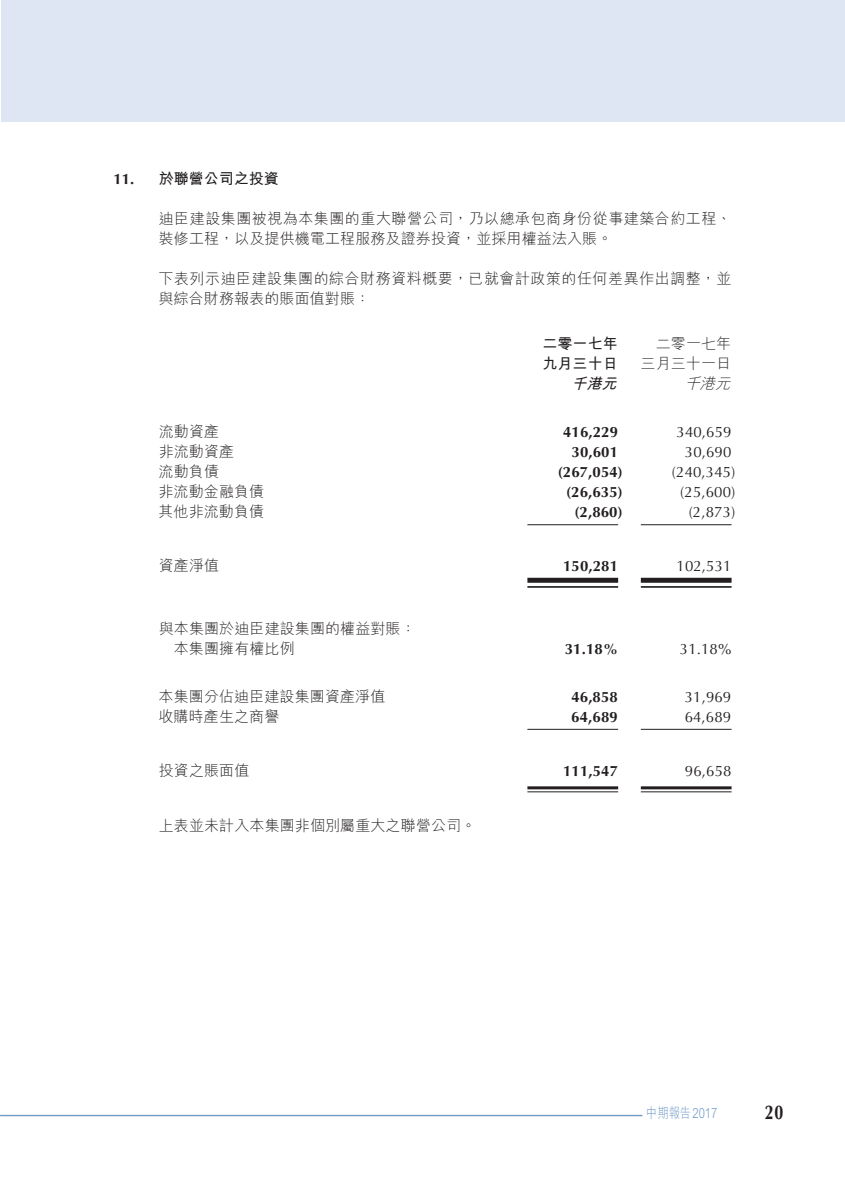
<style>
.page{position:relative;width:845px;height:1191px;background:#fff}
.page>*{position:absolute;margin:0;border:0;box-sizing:border-box;transform-origin:0 0}
.t1{font:700 20px "Optima";color:#231f20;scale:.8 1}
.t2{font:300 15px/20px "M Hei HK";letter-spacing:.035em;color:#231f20}
.t3{font:300 15px "M Hei HK";letter-spacing:.01em;color:#231f20}
.t4{font:700 15px "Optima";letter-spacing:.01em;color:#231f20}
.t5{font:15px "Optima";letter-spacing:.01em;color:#231f20}
.t6{font:700 15px "M Hei HK";letter-spacing:.01em;color:#231f20}
.t7{font:italic 300 15px "M Hei HK";color:#231f20}
.t8{font:italic 700 15px "M Hei HK";color:#231f20}
.t9{font:300 14px "M Hei HK";color:#719ac7;scale:.8 1}
</style>
<div class="page">
<div style="left:1px;top:0;width:844px;height:121px;background:#dde6f2"></div>
<hr style="left:0;top:1114px;width:642px;height:2px;background:#719ac7">
<hr style="left:527px;top:524px;width:91px;height:1px;background:#231f20">
<hr style="left:641px;top:524px;width:90px;height:1px;background:#231f20">
<div style="left:527px;top:578px;width:91px;height:5px;background:#231f20"></div>
<hr style="left:527px;top:586px;width:91px;height:2px;background:#231f20">
<div style="left:641px;top:578px;width:90px;height:5px;background:#231f20"></div>
<hr style="left:641px;top:586px;width:90px;height:2px;background:#231f20">
<hr style="left:527px;top:729px;width:91px;height:1px;background:#231f20">
<hr style="left:641px;top:729px;width:90px;height:1px;background:#231f20">
<hr style="left:527px;top:786px;width:91px;height:3px;background:#231f20">
<hr style="left:527px;top:791px;width:91px;height:1px;background:#231f20">
<hr style="left:641px;top:786px;width:90px;height:3px;background:#231f20">
<hr style="left:641px;top:791px;width:90px;height:1px;background:#231f20">
<p class="t4" style="left:113px;top:170px;width:22px">11.</p>
<p class="t6" style="left:159px;top:167px;width:121px">於聯營公司之投資</p>
<p class="t2" style="left:159px;top:207px;width:574px">迪臣建設集團被視為本集團的重大聯營公司，乃以總承包商身份從事建築合約工程、裝修工程，以及提供機電工程服務及證券投資，並採用權益法入賬。</p>
<p class="t2" style="left:159px;top:267px;width:574px">下表列示迪臣建設集團的綜合財務資料概要，已就會計政策的任何差異作出調整，並與綜合財務報表的賬面值對賬：</p>
<p class="t3" style="left:656px;top:333px;width:77px">二零一七年</p>
<p class="t6" style="left:542px;top:333px;width:77px">二零一七年</p>
<p class="t6" style="left:542px;top:353px;width:77px">九月三十日</p>
<p class="t3" style="left:640px;top:353px;width:92px">三月三十一日</p>
<p class="t8" style="left:571px;top:373px;width:52px">千港元</p>
<p class="t7" style="left:685px;top:373px;width:52px">千港元</p>
<p class="t3" style="left:159px;top:421px;width:62px">流動資產</p>
<p class="t4" style="left:563px;top:423px;width:56px">416,229</p>
<p class="t5" style="left:676px;top:423px;width:56px">340,659</p>
<p class="t3" style="left:159px;top:441px;width:77px">非流動資產</p>
<p class="t4" style="left:571px;top:443px;width:48px">30,601</p>
<p class="t5" style="left:685px;top:443px;width:48px">30,690</p>
<p class="t3" style="left:159px;top:461px;width:62px">流動負債</p>
<p class="t4" style="left:558px;top:463px;width:67px">)267,054(</p>
<p class="t5" style="left:672px;top:463px;width:65px">)240,345(</p>
<p class="t3" style="left:158px;top:481px;width:107px">非流動金融負債</p>
<p class="t4" style="left:566px;top:483px;width:58px">)26,635(</p>
<p class="t5" style="left:680px;top:483px;width:57px">)25,600(</p>
<p class="t3" style="left:158px;top:501px;width:107px">其他非流動負債</p>
<p class="t4" style="left:574px;top:503px;width:50px">)2,860(</p>
<p class="t5" style="left:688px;top:503px;width:48px">)2,873(</p>
<p class="t3" style="left:159px;top:555px;width:62px">資產淨值</p>
<p class="t4" style="left:563px;top:557px;width:56px">150,281</p>
<p class="t5" style="left:676px;top:557px;width:56px">102,531</p>
<p class="t3" style="left:159px;top:618px;width:258px">與本集團於迪臣建設集團的權益對賬：</p>
<p class="t3" style="left:174px;top:638px;width:122px">本集團擁有權比例</p>
<p class="t4" style="left:565px;top:640px;width:55px">31.18%</p>
<p class="t5" style="left:680px;top:640px;width:53px">31.18%</p>
<p class="t3" style="left:159px;top:686px;width:228px">本集團分佔迪臣建設集團資產淨值</p>
<p class="t4" style="left:571px;top:688px;width:48px">46,858</p>
<p class="t5" style="left:685px;top:688px;width:48px">31,969</p>
<p class="t3" style="left:158px;top:706px;width:122px">收購時產生之商譽</p>
<p class="t4" style="left:571px;top:708px;width:48px">64,689</p>
<p class="t5" style="left:684px;top:708px;width:48px">64,689</p>
<p class="t3" style="left:159px;top:760px;width:92px">投資之賬面值</p>
<p class="t4" style="left:563px;top:762px;width:56px">111,547</p>
<p class="t5" style="left:685px;top:762px;width:48px">96,658</p>
<p class="t3" style="left:159px;top:815px;width:319px">上表並未計入本集團非個別屬重大之聯營公司。</p>
<p class="t9" style="left:646px;top:1102px;width:90px">中期報告2017</p>
<h1 class="t1" style="left:765px;top:1100px;width:25px">20</h1>
</div>
